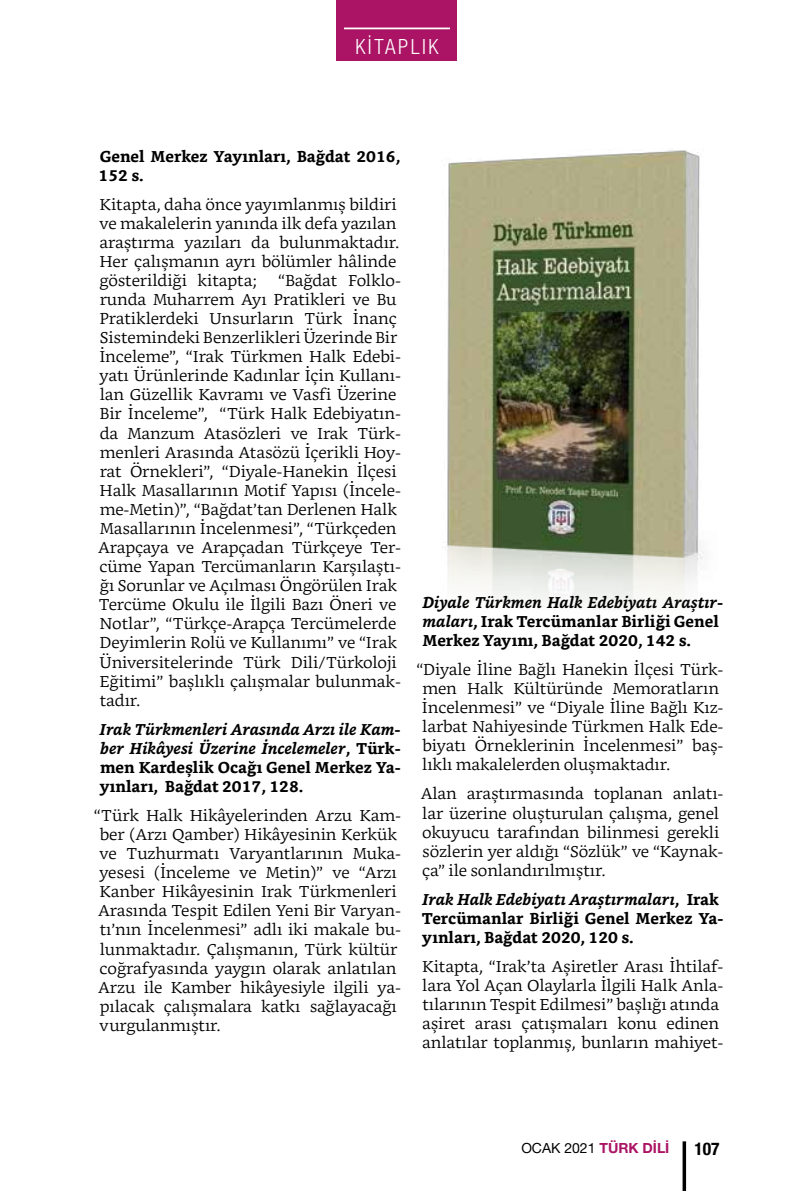
<style>
.page{position:relative;width:794px;height:1191px;background:#fff}
.page>*{position:absolute;margin:0;border:0;box-sizing:border-box;transform-origin:0 0}
.t1{font:300 condensed 21px "Helvetica Neue LT Pro";letter-spacing:.12em;color:#fff}
.t2{font:700 condensed 17.5px "Helvetica Neue LT Pro";color:#000}
.t3{font:300 15.75px/19.1px "Bookerly";color:#000}
.t4{font:700 15.75px/19.1px "Bookerly";color:#000}
.t5{font:italic 700 15.75px/19.1px "Bookerly";color:#000;text-align:justify}
.t6{font:14px "Helvetica Neue LT Pro";color:#000}
.s1{font-style:normal}
.s2{font-style:italic}
.s3{font-weight:700;color:#ab1464}
</style>
<div class="page">
<div style="left:337px;top:0;width:120px;height:61px;background:#ab1464"></div>
<hr style="left:344px;top:28px;width:106px;height:1px;background:#fff">
<svg style="left:682px;top:1141px;width:4px;height:50px"></svg>
<img style="left:445px;top:150px;width:259px;height:454px">
<h1 class="t1" style="left:355px;top:34px;width:85px">KİTAPLIK</h1>
<p class="t4" style="left:99px;top:146px;width:303px">Genel Merkez Yayınları, Bağdat 2016,<br>152 s.</p>
<p class="t3" style="left:99px;top:195px;width:302px">Kitapta, daha önce yayımlanmış bildiri ve makalelerin yanında ilk defa yazılan araştırma yazıları da bulunmaktadır.<br>Her çalışmanın ayrı bölümler hâlinde gösterildiği kitapta;</p>
<p class="t3" style="left:98px;top:271px;width:304px;text-indent:180px">“Bağdat Folklo&shy;runda Muharrem Ayı Pratikleri ve Bu Pratiklerdeki Unsurların Türk İnanç Sistemindeki Benzerlikleri Üzerinde Bir İnceleme”, “Irak Türkmen Halk Edebi&shy;yatı Ürünlerinde Kadınlar İçin Kullanı&shy;lan Güzellik Kavramı ve Vasfi Üzerine Bir İnceleme”, “Türk Halk Edebiyatın&shy;da Manzum Atasözleri ve Irak Türk&shy;menleri Arasında Atasözü İçerikli Hoy&shy;rat Örnekleri”, “Diyale-Hanekin İlçesi Halk Masallarının Motif Yapısı (İncele&shy;me-Metin)”, “Bağdat’tan Derlenen Halk Masallarının İncelenmesi”, “Türkçeden Arapçaya ve Arapçadan Türkçeye Ter&shy;cüme Yapan Tercümanların Karşılaştı&shy;ğı Sorunlar ve Açılması Öngörülen Irak Tercüme Okulu ile İlgili Bazı Öneri ve Notlar”, “Türkçe-Arapça Tercümelerde Deyimlerin Rolü ve Kullanımı” ve “Irak Üniversitelerinde Türk Dili/Türkoloji Eğitimi” başlıklı çalışmalar bulunmak&shy;tadır.</p>
<p class="t5" style="left:99px;top:719px;width:303px">Irak Türkmenleri Arasında Arzı ile Kam&shy;ber Hikâyesi Üzerine İncelemeler<span class="s1">, Türk&shy;men Kardeşlik Ocağı Genel Merkez Ya&shy;yınları, Bağdat 2017, 128.</span></p>
<p class="t3" style="left:94px;top:806px;width:309px">“Türk Halk Hikâyelerinden Arzu Kam&shy;ber (Arzı Qamber) Hikâyesinin Kerkük ve Tuzhurmatı Varyantlarının Muka&shy;yesesi (İnceleme ve Metin)” ve “Arzı Kanber Hikâyesinin Irak Türkmenleri Arasında Tespit Edilen Yeni Bir Varyan&shy;tı’nın İncelenmesi” adlı iki makale bu&shy;lunmaktadır. Çalışmanın, Türk kültür coğrafyasında yaygın olarak anlatılan Arzu ile Kamber hikâyesiyle ilgili ya&shy;pılacak çalışmalara katkı sağlayacağı vurgulanmıştır.</p>
<p class="t4" style="left:422px;top:593px;width:302px"><span class="s2">Diyale Türkmen Halk Edebiyatı Araştır&shy;maları</span>, Irak Tercümanlar Birliği Genel<br>Merkez Yayını, Bağdat 2020, 142 s.</p>
<p class="t3" style="left:422px;top:660px;width:303px;text-indent:-6px">“Diyale İline Bağlı Hanekin İlçesi Türk&shy;men Halk Kültüründe Memoratların İncelenmesi” ve “Diyale İline Bağlı Kız&shy;larbat Nahiyesinde Türkmen Halk Ede&shy;biyatı Örneklerinin İncelenmesi” baş&shy;lıklı makalelerden oluşmaktadır.</p>
<p class="t3" style="left:421px;top:784px;width:304px">Alan araştırmasında toplanan anlatı&shy;lar üzerine oluşturulan çalışma, genel okuyucu tarafından bilinmesi gerekli sözlerin yer aldığı “Sözlük” ve “Kaynak&shy;ça” ile sonlandırılmıştır.</p>
<p class="t4" style="left:422px;top:889px;width:303px"><span class="s2">Irak Halk Edebiyatı Araştırmaları</span>, Irak<br>Tercümanlar Birliği Genel Merkez Ya&shy;yınları, Bağdat 2020, 120 s.</p>
<p class="t3" style="left:422px;top:957px;width:303px">Kitapta, “Irak’ta Aşiretler Arası İhtilaf&shy;lara Yol Açan Olaylarla İlgili Halk Anla&shy;tılarının Tespit Edilmesi” başlığı atında aşiret arası çatışmaları konu edinen anlatılar toplanmış, bunların mahiyet-</p>
<p class="t6" style="left:521px;top:1139px;width:150px">OCAK 2021 <span class="s3">TÜRK DİLİ</span></p>
<p class="t2" style="left:694px;top:1138px;width:27px">107</p>
</div>
